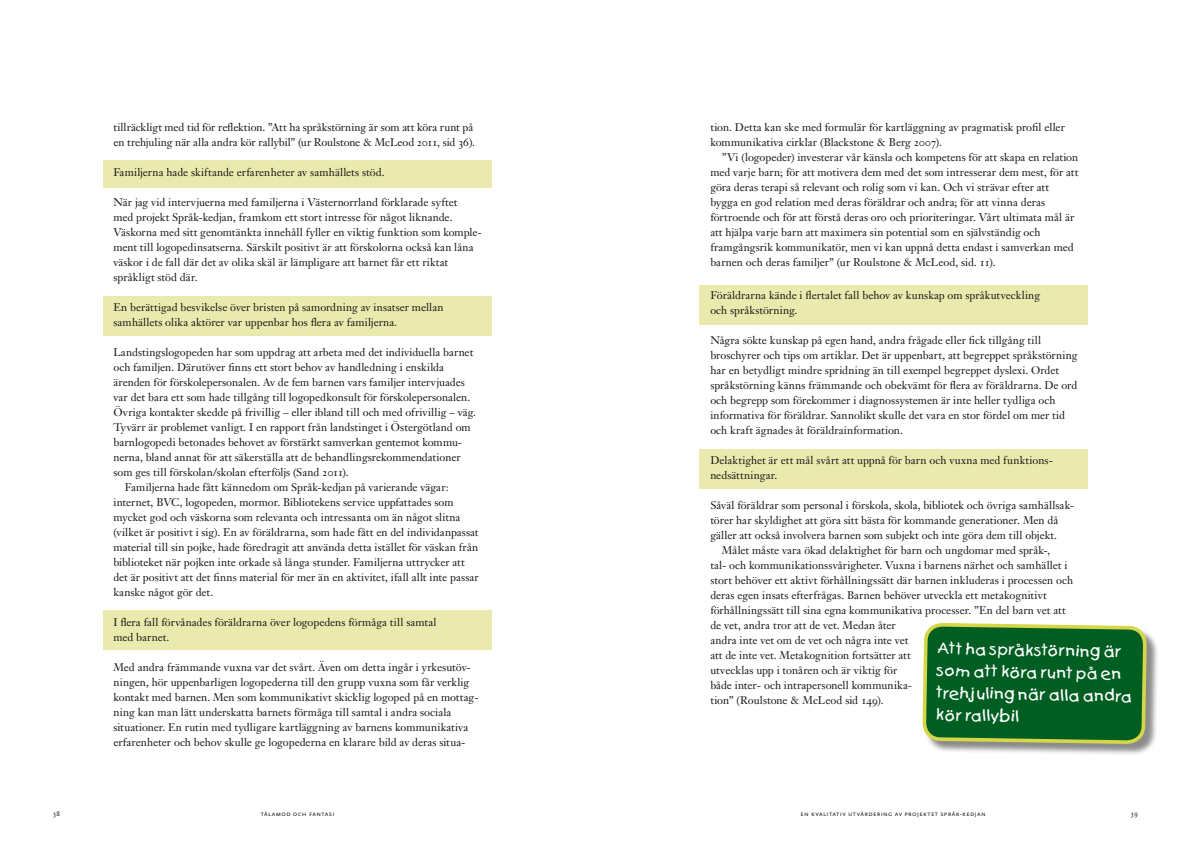
<style>
.page{position:relative;width:1191px;height:842px;background:#fff}
.page>*{position:absolute;margin:0;border:0;box-sizing:border-box;transform-origin:0 0}
.t1{font:15.6px/22.1px "Kids Plain";color:#fff}
.t2{font:11px/15px "Janson Text LT Std";color:#161614}
.t3{font:7px "Scala Sans Caps";letter-spacing:.05em;color:#161614}
</style>
<div class="page">
<div style="left:103px;top:296px;width:389px;height:40px;background:#eaeaae"></div>
<div style="left:699px;top:285px;width:388px;height:40px;background:#eaeaae"></div>
<div style="left:699px;top:449px;width:388px;height:40px;background:#eaeaae"></div>
<div style="left:103px;top:610px;width:389px;height:40px;background:#eaeaae"></div>
<div style="left:103px;top:160px;width:389px;height:28px;background:#eaeaae"></div>
<div style="left:924px;top:625px;width:234px;height:131px;background:#161614;opacity:.5"></div>
<svg style="left:922px;top:285px;width:226px;height:471px"></svg>
<p class="t2" style="left:113px;top:120px;width:363px">tillräckligt med tid för reflektion. ”Att ha språkstörning är som att köra runt på en trehjuling när alla andra kör rallybil” (ur Roulstone &amp; McLeod 2011, sid 36).</p>
<p class="t2" style="left:113px;top:165px;width:273px">Familjerna hade skiftande erfarenheter av samhällets stöd.</p>
<p class="t2" style="left:113px;top:195px;width:370px">När jag vid intervjuerna med familjerna i Västernorrland förklarade syftet<br>med projekt Språk-kedjan, framkom ett stort intresse för något liknande.<br>Väskorna med sitt genomtänkta innehåll fyller en viktig funktion som komple&shy;ment till logopedinsatserna. Särskilt positivt är att förskolorna också kan låna väskor i de fall där det av olika skäl är lämpligare att barnet får ett riktat språkligt stöd där.</p>
<p class="t2" style="left:113px;top:300px;width:332px">En berättigad besvikelse över bristen på samordning av insatser mellan samhällets olika aktörer var uppenbar hos flera av familjerna.</p>
<p class="t2" style="left:113px;top:345px;width:361px">Landstingslogopeden har som uppdrag att arbeta med det individuella barnet</p>
<p class="t2" style="left:113px;top:360px;width:332px">och familjen. Därutöver finns ett stort behov av handledning i enskilda</p>
<p class="t2" style="left:113px;top:375px;width:353px">ärenden för förskolepersonalen. Av de fem barnen vars familjer intervjuades</p>
<p class="t2" style="left:113px;top:390px;width:358px">var det bara ett som hade tillgång till logopedkonsult för förskolepersonalen.</p>
<p class="t2" style="left:113px;top:405px;width:364px">Övriga kontakter skedde på frivillig – eller ibland till och med ofrivillig – väg.</p>
<p class="t2" style="left:113px;top:420px;width:359px">Tyvärr är problemet vanligt. I en rapport från landstinget i Östergötland om</p>
<p class="t2" style="left:113px;top:435px;width:350px">barnlogopedi betonades behovet av förstärkt samverkan gentemot kommu-</p>
<p class="t2" style="left:113px;top:450px;width:349px">nerna, bland annat för att säkerställa att de behandlingsrekommendationer</p>
<p class="t2" style="left:113px;top:465px;width:237px">som ges till förskolan/skolan efterföljs (Sand 2011).</p>
<p class="t2" style="left:125px;top:480px;width:325px">Familjerna hade fått kännedom om Språk-kedjan på varierande vägar:</p>
<p class="t2" style="left:113px;top:495px;width:341px">internet, BVC, logopeden, mormor. Bibliotekens service uppfattades som</p>
<p class="t2" style="left:113px;top:510px;width:348px">mycket god och väskorna som relevanta och intressanta om än något slitna</p>
<p class="t2" style="left:113px;top:525px;width:367px">(vilket är positivt i sig). En av föräldrarna, som hade fått en del individanpassat</p>
<p class="t2" style="left:113px;top:540px;width:366px">material till sin pojke, hade föredragit att använda detta istället för väskan från</p>
<p class="t2" style="left:113px;top:555px;width:353px">biblioteket när pojken inte orkade så långa stunder. Familjerna uttrycker att</p>
<p class="t2" style="left:113px;top:570px;width:367px">det är positivt att det finns material för mer än en aktivitet, ifall allt inte passar</p>
<p class="t2" style="left:113px;top:585px;width:101px">kanske något gör det.</p>
<p class="t2" style="left:113px;top:615px;width:324px">I flera fall förvånades föräldrarna över logopedens förmåga till samtal med barnet.</p>
<p class="t2" style="left:113px;top:660px;width:367px">Med andra främmande vuxna var det svårt. Även om detta ingår i yrkesutöv&shy;ningen, hör uppenbarligen logopederna till den grupp vuxna som får verklig kontakt med barnen. Men som kommunikativt skicklig logoped på en mottag&shy;ning kan man lätt underskatta barnets förmåga till samtal i andra sociala situationer. En rutin med tydligare kartläggning av barnens kommunikativa erfarenheter och behov skulle ge logopederna en klarare bild av deras situa-</p>
<p class="t2" style="left:710px;top:120px;width:356px">tion. Detta kan ske med formulär för kartläggning av pragmatisk profil eller kommunikativa cirklar (Blackstone &amp; Berg 2007).</p>
<p class="t2" style="left:710px;top:150px;width:370px;text-indent:11px">”Vi (logopeder) investerar vår känsla och kompetens för att skapa en relation med varje barn; för att motivera dem med det som intresserar dem mest, för att göra deras terapi så relevant och rolig som vi kan. Och vi strävar efter att bygga en god relation med deras föräldrar och andra; för att vinna deras förtroende och för att förstå deras oro och prioriteringar. Vårt ultimata mål är att hjälpa varje barn att maximera sin potential som en självständig och framgångsrik kommunikatör, men vi kan uppnå detta endast i samverkan med barnen och deras familjer” (ur Roulstone &amp; McLeod, sid. 11).</p>
<p class="t2" style="left:710px;top:288px;width:331px">Föräldrarna kände i flertalet fall behov av kunskap om språkutveckling och språkstörning.</p>
<p class="t2" style="left:710px;top:332px;width:369px">Några sökte kunskap på egen hand, andra frågade eller fick tillgång till broschyrer och tips om artiklar. Det är uppenbart, att begreppet språkstörning har en betydligt mindre spridning än till exempel begreppet dyslexi. Ordet språkstörning känns främmande och obekvämt för flera av föräldrarna. De ord och begrepp som förekommer i diagnossystemen är inte heller tydliga och informativa för föräldrar. Sannolikt skulle det vara en stor fördel om mer tid och kraft ägnades åt föräldrainformation.</p>
<p class="t2" style="left:710px;top:453px;width:343px">Delaktighet är ett mål svårt att uppnå för barn och vuxna med funktions&shy;nedsättningar.</p>
<p class="t2" style="left:710px;top:497px;width:365px">Såväl föräldrar som personal i förskola, skola, bibliotek och övriga samhällsak-</p>
<p class="t2" style="left:710px;top:512px;width:349px">törer har skyldighet att göra sitt bästa för kommande generationer. Men då</p>
<p class="t2" style="left:710px;top:527px;width:348px">gäller att också involvera barnen som subjekt och inte göra dem till objekt.</p>
<p class="t2" style="left:722px;top:542px;width:330px">Målet måste vara ökad delaktighet för barn och ungdomar med språk-,</p>
<p class="t2" style="left:710px;top:557px;width:358px">tal- och kommunikationssvårigheter. Vuxna i barnens närhet och samhället i</p>
<p class="t2" style="left:710px;top:572px;width:364px">stort behöver ett aktivt förhållningssätt där barnen inkluderas i processen och</p>
<p class="t2" style="left:710px;top:588px;width:338px">deras egen insats efterfrågas. Barnen behöver utveckla ett metakognitivt</p>
<p class="t2" style="left:710px;top:603px;width:357px">förhållningssätt till sina egna kommunikativa processer. ”En del barn vet att</p>
<p class="t2" style="left:710px;top:618px;width:187px">de vet, andra tror att de vet. Medan åter</p>
<p class="t2" style="left:710px;top:633px;width:200px">andra inte vet om de vet och några inte vet</p>
<p class="t2" style="left:710px;top:648px;width:202px">att de inte vet. Metakognition fortsätter att</p>
<p class="t2" style="left:710px;top:663px;width:188px">utvecklas upp i tonåren och är viktig för</p>
<p class="t2" style="left:710px;top:678px;width:203px">både inter- och intrapersonell kommunika-</p>
<p class="t2" style="left:710px;top:693px;width:175px">tion” (Roulstone &amp; McLeod sid 149).</p>
<h1 class="t1" style="left:937px;top:638px;width:197px;rotate:1deg">Att ha språkstörning är som att köra runt på en trehjuling när alla andra kör rallybil</h1>
<p class="t3" style="left:53px;top:810px;width:8px">38</p>
<p class="t3" style="left:261px;top:810px;width:75px">tålamod och fantasi</p>
<p class="t3" style="left:800px;top:810px;width:187px">en kvalitativ utvärdering av projektet språk-kedjan</p>
<p class="t3" style="left:1130px;top:810px;width:9px">39</p>
</div>
